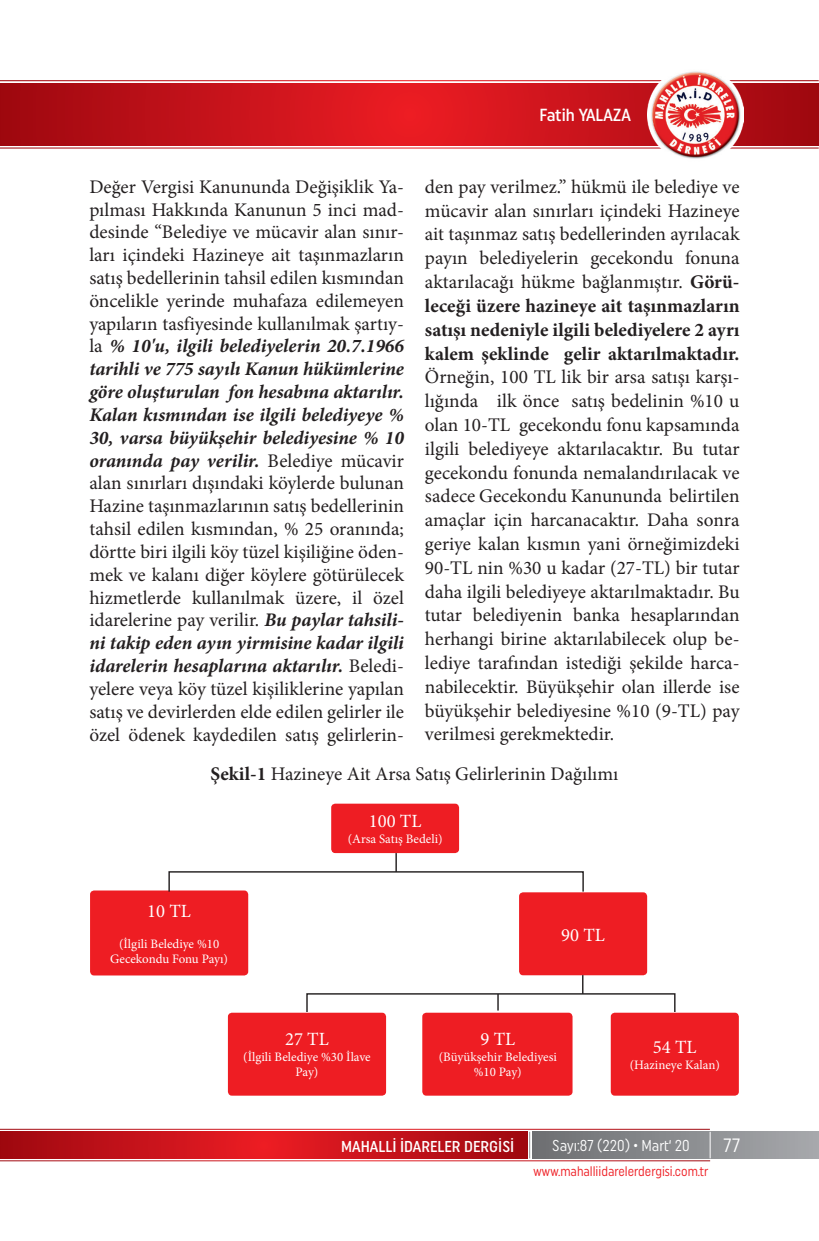
<style>
.page{position:relative;width:819px;height:1241px;background:#fff}
.page>*{position:absolute;margin:0;border:0;box-sizing:border-box;transform-origin:0 0}
.t1{font:19.25px/22.8px "Minion Pro";color:#231f20;text-align:justify}
.t2{font:19.25px "Uniform Condensed";color:#fff}
.t3{font:18.72px "Minion Pro";color:#fff}
.t4{font:500 17.5px "Uniform Condensed";color:#fff}
.t5{font:500 15.75px "Uniform Condensed";color:#fff}
.t6{font:15.75px "Uniform Condensed";color:#fff;scale:.95 1}
.t7{font:13.83px "Uniform Condensed";color:#ee1d23;scale:.92 1}
.t8{font:12.95px/15.4px "Minion Pro";color:#fff;text-align:center}
.s1{font-weight:700;font-style:italic}
.s2{font-weight:700}
</style>
<div class="page">
<svg style="left:0;top:83px;width:819px;height:62px;background:#c6121a"></svg>
<img style="left:647px;top:71px;width:96px;height:88px">
<div style="left:532px;top:1131px;width:287px;height:27px;background:linear-gradient(to right,#6d6f71,#a8a9ad)"></div>
<svg style="left:0;top:1131px;width:527px;height:27px;background:#c41219"></svg>
<svg style="left:529px;top:1131px;width:1px;height:27px"></svg>
<svg style="left:709px;top:1131px;width:1px;height:27px"></svg>
<div style="left:331px;top:803px;width:128px;height:50px;background:#ee1d23;border-radius:4px"></div>
<div style="left:90px;top:890px;width:158px;height:85px;background:#ee1d23;border-radius:4px"></div>
<div style="left:519px;top:892px;width:128px;height:83px;background:#ee1d23;border-radius:4px"></div>
<div style="left:228px;top:1012px;width:158px;height:83px;background:#ee1d23;border-radius:4px"></div>
<div style="left:422px;top:1012px;width:150px;height:83px;background:#ee1d23;border-radius:4px"></div>
<div style="left:610px;top:1012px;width:128px;height:83px;background:#ee1d23;border-radius:4px"></div>
<div style="left:168px;top:871px;width:415px;height:21px;border:1px solid #231f20"></div>
<svg style="left:395px;top:853px;width:2px;height:18px"></svg>
<div style="left:306px;top:993px;width:369px;height:19px;border:1px solid #231f20"></div>
<svg style="left:497px;top:993px;width:1px;height:17px"></svg>
<svg style="left:582px;top:975px;width:1px;height:18px"></svg>
<p class="t4" style="left:539px;top:105px;width:93px">Fatih YALAZA</p>
<p class="t1" style="left:89px;top:175px;width:316px">Değer Vergisi Kanununda Değişiklik Ya&shy;pılması Hakkında Kanunun 5 inci mad&shy;desinde “Belediye ve mücavir alan sınır&shy;ları içindeki Hazineye ait taşınmazların satış bedellerinin tahsil edilen kısmından öncelikle yerinde muhafaza edilemeyen yapıların tasfiyesinde kullanılmak şartıy&shy;la <span class="s1">% 10'u, ilgili belediyelerin 20.7.1966 tarihli ve 775 sayılı Kanun hükümlerine göre oluşturulan fon hesabına aktarılır.<br>Kalan kısmından ise ilgili belediyeye % 30, varsa büyükşehir belediyesine % 10 oranında pay verilir.</span> Belediye mücavir alan sınırları dışındaki köylerde bulunan Hazine taşınmazlarının satış bedellerinin tahsil edilen kısmından, % 25 oranında; dörtte biri ilgili köy tüzel kişiliğine öden&shy;mek ve kalanı diğer köylere götürülecek hizmetlerde kullanılmak üzere, il özel idarelerine pay verilir. <span class="s1">Bu paylar tahsili&shy;ni takip eden ayın yirmisine kadar ilgili idarelerin hesaplarına aktarılır.</span> Beledi&shy;yelere veya köy tüzel kişiliklerine yapılan satış ve devirlerden elde edilen gelirler ile özel ödenek kaydedilen satış gelirlerin-</p>
<p class="t1" style="left:425px;top:175px;width:316px;line-height:23.8px">den pay verilmez.” hükmü ile belediye ve mücavir alan sınırları içindeki Hazineye ait taşınmaz satış bedellerinden ayrılacak payın belediyelerin gecekondu fonuna aktarılacağı hükme bağlanmıştır. <span class="s2">Görü&shy;leceği üzere hazineye ait taşınmazların satışı nedeniyle ilgili belediyelere 2 ayrı kalem şeklinde gelir aktarılmaktadır.</span></p>
<p class="t1" style="left:425px;top:365px;width:316px;line-height:23.8px">Örneğin, 100 TL lik bir arsa satışı karşı&shy;lığında ilk önce satış bedelinin %10 u olan 10-TL gecekondu fonu kapsamında ilgili belediyeye aktarılacaktır. Bu tutar gecekondu fonunda nemalandırılacak ve sadece Gecekondu Kanununda belirtilen amaçlar için harcanacaktır. Daha sonra geriye kalan kısmın yani örneğimizdeki 90-TL nin %30 u kadar (27-TL) bir tutar daha ilgili belediyeye aktarılmaktadır. Bu tutar belediyenin banka hesaplarından herhangi birine aktarılabilecek olup be&shy;lediye tarafından istediği şekilde harca&shy;nabilecektir. Büyükşehir olan illerde ise büyükşehir belediyesine %10 (9-TL) pay verilmesi gerekmektedir.</p>
<p class="t1" style="left:210px;top:762px;width:409px"><span class="s2">Şekil-1</span> Hazineye Ait Arsa Satış Gelirlerinin Dağılımı</p>
<p class="t3" style="left:369px;top:808px;width:54px">100 TL</p>
<p class="t8" style="left:347px;top:831px;width:96px">(Arsa Satış Bedeli)</p>
<p class="t3" style="left:147px;top:897px;width:45px">10 TL</p>
<p class="t8" style="left:110px;top:935px;width:119px">(İlgili Belediye %10<br>Gecekondu Fonu Payı)</p>
<p class="t3" style="left:561px;top:921px;width:45px">90 TL</p>
<p class="t3" style="left:285px;top:1026px;width:45px">27 TL</p>
<p class="t8" style="left:243px;top:1048px;width:129px">(İlgili Belediye %30 İlave<br>Pay)</p>
<p class="t3" style="left:480px;top:1026px;width:36px">9 TL</p>
<p class="t8" style="left:439px;top:1048px;width:120px">(Büyükşehir Belediyesi %10 Pay)</p>
<p class="t3" style="left:653px;top:1034px;width:45px">54 TL</p>
<p class="t8" style="left:629px;top:1056px;width:92px">(Hazineye Kalan)</p>
<p class="t5" style="left:341px;top:1136px;width:175px">MAHALLİ İDARELER DERGİSİ</p>
<p class="t6" style="left:552px;top:1136px;width:146px">Sayı:87 (220) • Mart‘ 20</p>
<p class="t2" style="left:723px;top:1133px;width:19px">77</p>
<p class="t7" style="left:533px;top:1162px;width:192px">www.mahalliidarelerdergisi.com.tr</p>
</div>
